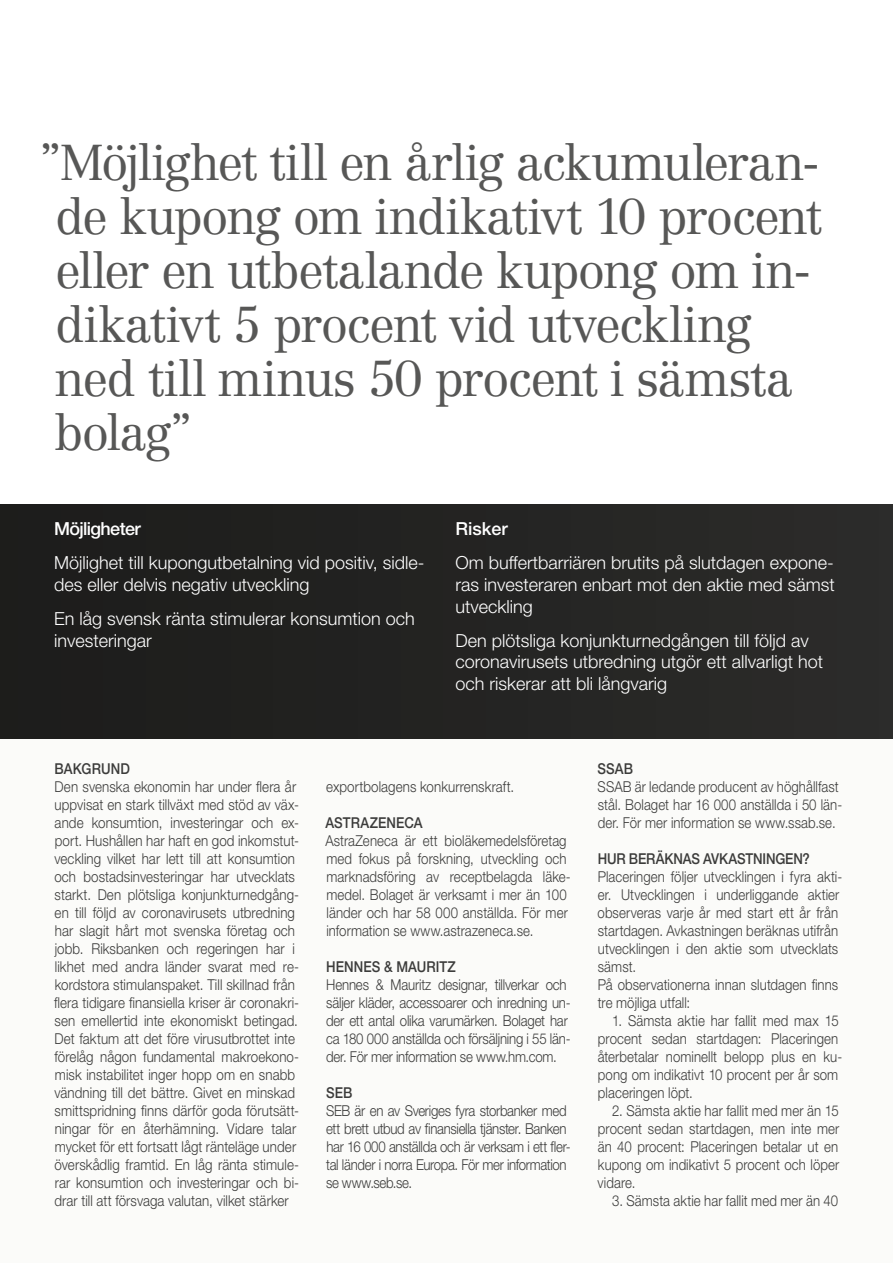
<style>
.page{position:relative;width:893px;height:1263px;background:#fff}
.page>*{position:absolute;margin:0;border:0;box-sizing:border-box;transform-origin:0 0}
.t1{font:300 49.5px/54px "Centennial LT Std";letter-spacing:-.035em;color:#575756}
.t2{font:300 18px/21.6px "Helvetica Neue LT Std";color:#fff}
.t3{font:500 18px "Helvetica Neue LT Std";letter-spacing:-.035em;color:#fff}
.t4{font:300 15px/18px "Helvetica Neue LT Std";letter-spacing:.005em;color:#3c3c3b;scale:.89 1}
.t5{font:300 15px/18px "Helvetica Neue LT Std";letter-spacing:.005em;color:#3c3c3b;scale:.88 1}
.t6{font:300 15px/18px "Helvetica Neue LT Std";letter-spacing:-.015em;color:#3c3c3b;scale:.88 1}
.t7{font:300 15px/18px "Helvetica Neue LT Std";letter-spacing:-.025em;color:#3c3c3b;scale:.88 1}
.t8{font:500 15px "Helvetica Neue LT Std";letter-spacing:.005em;color:#3c3c3b;scale:.88 1}
</style>
<div class="page">
<div style="left:0;top:730px;width:893px;height:533px;background:#fbfbf9"></div>
<div style="left:0;top:504px;width:893px;height:234px;background:#242322"></div>
<h1 class="t1" style="left:39px;top:136px;width:784px">”Möjlighet till en årlig ackumuleran&shy;de kupong om indikativt 10 procent eller en utbetalande kupong om in&shy;dikativt 5 procent vid utveckling ned till minus 50 procent i sämsta bolag”</h1>
<p class="t3" style="left:54px;top:518px;width:88px">Möjligheter</p>
<p class="t2" style="left:54px;top:552px;width:372px">Möjlighet till kupongutbetalning vid positiv, sidle&shy;des eller delvis negativ utveckling</p>
<p class="t2" style="left:54px;top:608px;width:362px">En låg svensk ränta stimulerar konsumtion och investeringar</p>
<p class="t3" style="left:455px;top:518px;width:54px">Risker</p>
<p class="t2" style="left:455px;top:552px;width:381px;text-align:justify">Om buffertbarriären brutits på slutdagen expone&shy;ras investeraren enbart mot den aktie med sämst utveckling</p>
<p class="t2" style="left:455px;top:629px;width:369px">Den plötsliga konjunkturnedgången till följd av coronavirusets utbredning utgör ett allvarligt hot och riskerar att bli långvarig</p>
<p class="t8" style="left:55px;top:760px;width:87px">BAKGRUND</p>
<p class="t4" style="left:54px;top:777px;width:277px">Den svenska ekonomin har under flera år uppvisat en stark tillväxt med stöd av väx&shy;ande konsumtion, investeringar och ex&shy;port. Hushållen har haft en god inkomstut&shy;veckling vilket har lett till att konsumtion och bostadsinvesteringar har utvecklats starkt. Den plötsliga konjunkturnedgång&shy;en till följd av coronavirusets utbredning har slagit hårt mot svenska företag och jobb. Riksbanken och regeringen har i likhet med andra länder svarat med re&shy;kordstora stimulanspaket. Till skillnad från flera tidigare finansiella kriser är coronakri&shy;sen emellertid inte ekonomiskt betingad.<br>Det faktum att det före virusutbrottet inte förelåg någon fundamental makroekono&shy;misk instabilitet inger hopp om en snabb vändning till det bättre. Givet en minskad smittspridning finns därför goda förutsätt&shy;ningar för en återhämning. Vidare talar mycket för ett fortsatt lågt ränteläge under överskådlig framtid. En låg ränta stimule&shy;rar konsumtion och investeringar och bi&shy;drar till att försvaga valutan, vilket stärker</p>
<p class="t4" style="left:326px;top:777px;width:213px">exportbolagens konkurrenskraft.</p>
<p class="t8" style="left:325px;top:814px;width:112px">ASTRAZENECA</p>
<p class="t5" style="left:325px;top:831px;width:280px">AstraZeneca är ett bioläkemedelsföretag med fokus på forskning, utveckling och marknadsföring av receptbelagda läke&shy;medel. Bolaget är verksamt i mer än 100 länder och har 58 000 anställda. För mer information se www.astrazeneca.se.</p>
<p class="t8" style="left:326px;top:958px;width:149px">HENNES &amp; MAURITZ</p>
<p class="t6" style="left:326px;top:975px;width:280px">Hennes &amp; Mauritz designar, tillverkar och säljer kläder, accessoarer och inredning un&shy;der ett antal olika varumärken. Bolaget har ca 180 000 anställda och försäljning i 55 län&shy;der. För mer information se www.hm.com.</p>
<p class="t8" style="left:326px;top:1084px;width:31px">SEB</p>
<p class="t7" style="left:326px;top:1101px;width:279px">SEB är en av Sveriges fyra storbanker med ett brett utbud av finansiella tjänster. Banken har 16 000 anställda och är verksam i ett fler&shy;tal länder i norra Europa. För mer information se www.seb.se.</p>
<p class="t8" style="left:598px;top:760px;width:42px">SSAB</p>
<p class="t5" style="left:598px;top:777px;width:279px">SSAB är ledande producent av höghållfast stål. Bolaget har 16 000 anställda i 50 län&shy;der. För mer information se www.ssab.se.</p>
<p class="t8" style="left:598px;top:850px;width:243px">HUR BERÄKNAS AVKASTNINGEN?</p>
<p class="t5" style="left:598px;top:867px;width:280px">Placeringen följer utvecklingen i fyra akti&shy;er. Utvecklingen i underliggande aktier observeras varje år med start ett år från startdagen. Avkastningen beräknas utifrån utvecklingen i den aktie som utvecklats sämst.<br>På observationerna innan slutdagen finns tre möjliga utfall:</p>
<p class="t5" style="left:598px;top:1011px;width:279px;text-indent:14px">1. Sämsta aktie har fallit med max 15 procent sedan startdagen: Placeringen återbetalar nominellt belopp plus en ku&shy;pong om indikativt 10 procent per år som placeringen löpt.</p>
<p class="t5" style="left:598px;top:1101px;width:276px;text-align:justify;text-indent:15px">2. Sämsta aktie har fallit med mer än 15 procent sedan startdagen, men inte mer än 40 procent: Placeringen betalar ut en kupong om indikativt 5 procent och löper vidare.</p>
<p class="t5" style="left:612px;top:1191px;width:258px">3. Sämsta aktie har fallit med mer än 40</p>
</div>
